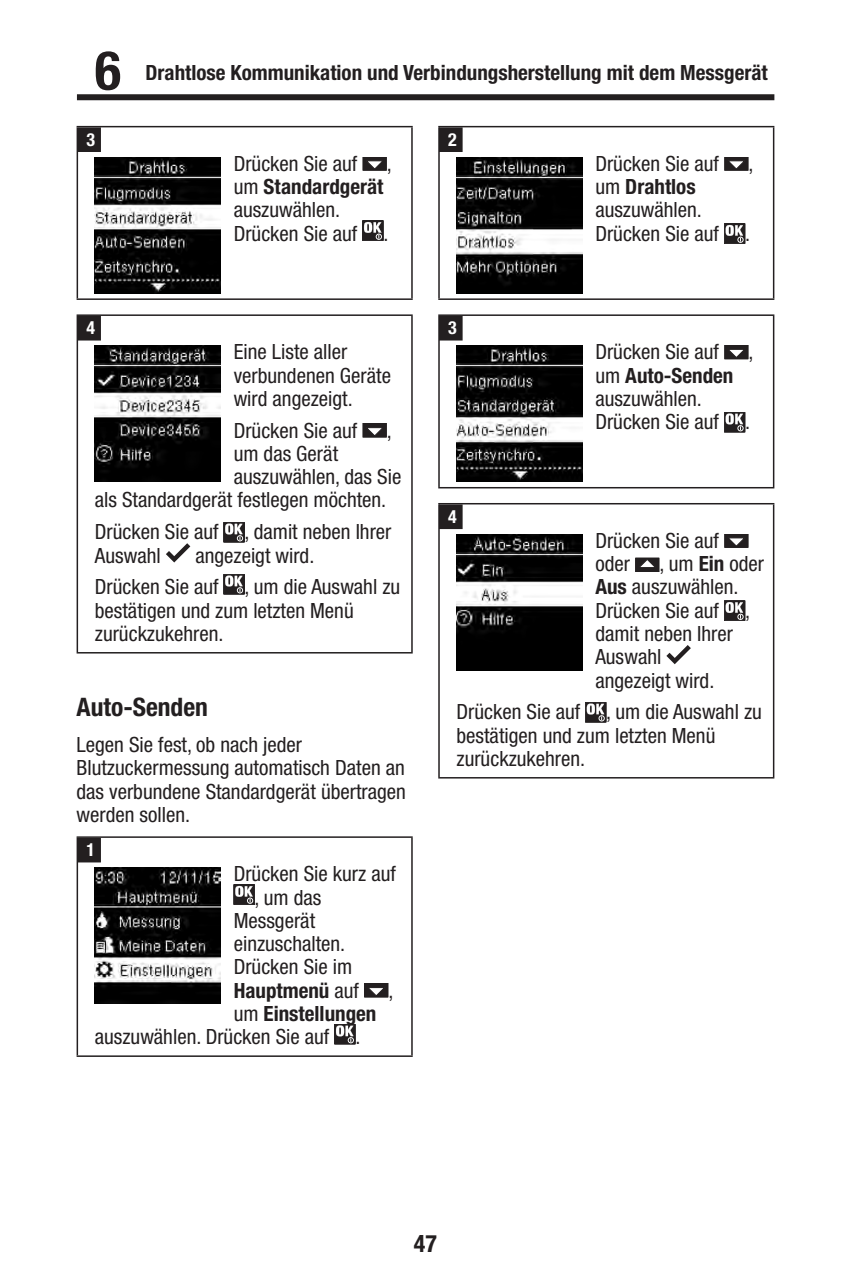
<style>
.page{position:relative;width:851px;height:1276px;background:#fff}
.page>*{position:absolute;margin:0;border:0;box-sizing:border-box;transform-origin:0 0}
.t1{font:700 condensed 54px "Helvetica Neue LTW1 G";color:#231f20}
.t2{font:700 condensed 25.5px "Helvetica Neue LTW1 G";color:#231f20}
.t3{font:700 condensed 24px "Helvetica Neue LTW1 G";color:#231f20}
.t4{font:condensed 21px/23.1px "Helvetica Neue LTW1 G";color:#231f20}
.t5{font:700 condensed 21px "Helvetica Neue LTW1 G";color:#231f20}
.t6{font:700 condensed 18px "Helvetica Neue LTW1 G";color:#fff}
.s1{font-weight:700}
.s2{font-weight:400}
</style>
<div class="page">
<div style="left:77px;top:94px;width:697px;height:6px;background:#231f20"></div>
<hr style="left:77px;top:126px;width:335px;height:1px;background:#231f20">
<hr style="left:77px;top:127px;width:1px;height:171px;background:#231f20">
<hr style="left:411px;top:127px;width:1px;height:171px;background:#231f20">
<hr style="left:77px;top:298px;width:335px;height:2px;background:#231f20">
<div style="left:78px;top:127px;width:23px;height:25px;background:#231f20"></div>
<img style="left:95px;top:157px;width:126px;height:136px">
<svg style="left:362px;top:157px;width:25px;height:14px"></svg>
<div style="left:362px;top:220px;width:21px;height:21px;border:1px solid #231f20"></div>
<svg style="left:364px;top:222px;width:18px;height:18px"></svg>
<hr style="left:77px;top:314px;width:335px;height:2px;background:#231f20">
<hr style="left:77px;top:316px;width:1px;height:336px;background:#231f20">
<hr style="left:411px;top:316px;width:1px;height:336px;background:#231f20">
<hr style="left:77px;top:652px;width:335px;height:1px;background:#231f20">
<div style="left:78px;top:316px;width:23px;height:24px;background:#231f20"></div>
<img style="left:95px;top:346px;width:126px;height:136px">
<svg style="left:362px;top:424px;width:25px;height:14px"></svg>
<div style="left:223px;top:522px;width:21px;height:20px;border:1px solid #231f20"></div>
<svg style="left:225px;top:523px;width:18px;height:18px"></svg>
<svg style="left:166px;top:543px;width:24px;height:19px"></svg>
<div style="left:223px;top:574px;width:21px;height:20px;border:1px solid #231f20"></div>
<svg style="left:225px;top:575px;width:18px;height:18px"></svg>
<hr style="left:77px;top:836px;width:335px;height:2px;background:#231f20">
<hr style="left:77px;top:838px;width:1px;height:217px;background:#231f20">
<hr style="left:411px;top:838px;width:1px;height:217px;background:#231f20">
<hr style="left:77px;top:1055px;width:335px;height:2px;background:#231f20">
<div style="left:78px;top:838px;width:23px;height:24px;background:#231f20"></div>
<img style="left:95px;top:868px;width:126px;height:135px">
<div style="left:234px;top:884px;width:20px;height:20px;border:1px solid #231f20"></div>
<svg style="left:235px;top:886px;width:18px;height:17px"></svg>
<svg style="left:364px;top:984px;width:24px;height:13px"></svg>
<div style="left:334px;top:1024px;width:21px;height:20px;border:1px solid #231f20"></div>
<svg style="left:336px;top:1025px;width:18px;height:18px"></svg>
<hr style="left:438px;top:126px;width:336px;height:1px;background:#231f20">
<hr style="left:438px;top:127px;width:1px;height:171px;background:#231f20">
<hr style="left:772px;top:127px;width:2px;height:171px;background:#231f20">
<hr style="left:438px;top:298px;width:336px;height:2px;background:#231f20">
<div style="left:439px;top:127px;width:23px;height:25px;background:#231f20"></div>
<img style="left:456px;top:157px;width:126px;height:136px">
<svg style="left:724px;top:157px;width:24px;height:14px"></svg>
<div style="left:724px;top:223px;width:20px;height:21px;border:1px solid #231f20"></div>
<svg style="left:725px;top:225px;width:18px;height:18px"></svg>
<hr style="left:438px;top:314px;width:336px;height:2px;background:#231f20">
<hr style="left:438px;top:316px;width:1px;height:171px;background:#231f20">
<hr style="left:772px;top:316px;width:2px;height:171px;background:#231f20">
<hr style="left:438px;top:487px;width:336px;height:1px;background:#231f20">
<div style="left:439px;top:316px;width:23px;height:24px;background:#231f20"></div>
<img style="left:456px;top:346px;width:126px;height:136px">
<svg style="left:724px;top:346px;width:24px;height:13px"></svg>
<div style="left:724px;top:412px;width:20px;height:20px;border:1px solid #231f20"></div>
<svg style="left:725px;top:413px;width:18px;height:18px"></svg>
<hr style="left:438px;top:503px;width:336px;height:1px;background:#231f20">
<hr style="left:438px;top:504px;width:1px;height:273px;background:#231f20">
<hr style="left:772px;top:504px;width:2px;height:273px;background:#231f20">
<hr style="left:438px;top:777px;width:336px;height:1px;background:#231f20">
<div style="left:439px;top:504px;width:23px;height:25px;background:#231f20"></div>
<img style="left:456px;top:534px;width:126px;height:136px">
<svg style="left:724px;top:534px;width:24px;height:14px"></svg>
<svg style="left:635px;top:557px;width:24px;height:14px"></svg>
<div style="left:724px;top:600px;width:20px;height:21px;border:1px solid #231f20"></div>
<svg style="left:725px;top:602px;width:18px;height:18px"></svg>
<svg style="left:666px;top:645px;width:24px;height:19px"></svg>
<div style="left:585px;top:702px;width:21px;height:20px;border:1px solid #231f20"></div>
<svg style="left:586px;top:703px;width:18px;height:18px"></svg>
<h1 class="t1" style="left:95px;top:38px;width:27px">6</h1>
<p class="t6" style="left:86px;top:128px;width:10px">3</p>
<p class="t5" style="left:145px;top:60px;width:623px">Drahtlose Kommunikation und Verbindungsherstellung mit dem Messgerät</p>
<p class="t6" style="left:448px;top:128px;width:10px">2</p>
<p class="t4" style="left:234px;top:152px;width:125px">Drücken Sie auf</p>
<p class="t4" style="left:387px;top:152px;width:7px">,</p>
<p class="t4" style="left:595px;top:152px;width:125px">Drücken Sie auf</p>
<p class="t4" style="left:748px;top:152px;width:7px">,</p>
<p class="t4" style="left:234px;top:175px;width:156px">um <span class="s1">Standardgerät </span>auszuwählen.<br>Drücken Sie auf .</p>
<p class="t4" style="left:595px;top:175px;width:156px">um <span class="s1">Drahtlos </span>auszuwählen.<br>Drücken Sie auf .</p>
<p class="t6" style="left:86px;top:317px;width:10px">4</p>
<p class="t6" style="left:448px;top:317px;width:10px">3</p>
<p class="t4" style="left:234px;top:340px;width:159px">Eine Liste aller verbundenen Geräte wird angezeigt.</p>
<p class="t4" style="left:234px;top:419px;width:125px">Drücken Sie auf</p>
<p class="t4" style="left:387px;top:419px;width:7px">,</p>
<p class="t4" style="left:234px;top:442px;width:106px">um das Gerät</p>
<p class="t4" style="left:234px;top:465px;width:169px">auszuwählen, das Sie</p>
<p class="t4" style="left:95px;top:488px;width:293px">als Standardgerät festlegen möchten.</p>
<p class="t4" style="left:95px;top:520px;width:298px">Drücken Sie auf , damit neben Ihrer<br>Auswahl</p>
<p class="t4" style="left:95px;top:539px;width:307px;line-height:31.8px;text-indent:100px">angezeigt wird.<br>Drücken Sie auf , um die Auswahl zu</p>
<p class="t4" style="left:95px;top:598px;width:260px">bestätigen und zum letzten Menü zurückzukehren.</p>
<p class="t2" style="left:77px;top:692px;width:133px">Auto-Senden</p>
<p class="t4" style="left:77px;top:733px;width:331px">Legen Sie fest, ob nach jeder<br>Blutzuckermessung automatisch Daten an das verbundene Standardgerät übertragen werden sollen.</p>
<p class="t6" style="left:86px;top:839px;width:10px">1</p>
<p class="t4" style="left:234px;top:862px;width:164px">Drücken Sie kurz auf</p>
<p class="t4" style="left:254px;top:885px;width:68px">, um das</p>
<p class="t4" style="left:234px;top:909px;width:83px">Messgerät</p>
<p class="t4" style="left:234px;top:932px;width:113px">einzuschalten.</p>
<p class="t4" style="left:234px;top:955px;width:120px">Drücken Sie im</p>
<p class="t5" style="left:234px;top:977px;width:127px">Hauptmenü <span class="s2">auf</span></p>
<p class="t4" style="left:388px;top:978px;width:7px">,</p>
<p class="t4" style="left:95px;top:1002px;width:283px;text-indent:139px">um <span class="s1">Einstellungen </span>auszuwählen. Drücken Sie auf .</p>
<p class="t4" style="left:595px;top:340px;width:125px">Drücken Sie auf</p>
<p class="t4" style="left:748px;top:340px;width:7px">,</p>
<p class="t6" style="left:448px;top:505px;width:10px">4</p>
<p class="t4" style="left:595px;top:364px;width:156px">um <span class="s1">Auto-Senden </span>auszuwählen.<br>Drücken Sie auf .</p>
<p class="t4" style="left:595px;top:529px;width:125px">Drücken Sie auf oder</p>
<p class="t4" style="left:595px;top:552px;width:170px;text-indent:64px">, um <span class="s1">Ein</span> oder<br><span class="s1">Aus</span> auszuwählen.<br>Drücken Sie auf , damit neben Ihrer<br>Auswahl<br>angezeigt wird.</p>
<p class="t4" style="left:456px;top:700px;width:307px">Drücken Sie auf , um die Auswahl zu bestätigen und zum letzten Menü zurückzukehren.</p>
<p class="t3" style="left:414px;top:1229px;width:25px">47</p>
</div>
